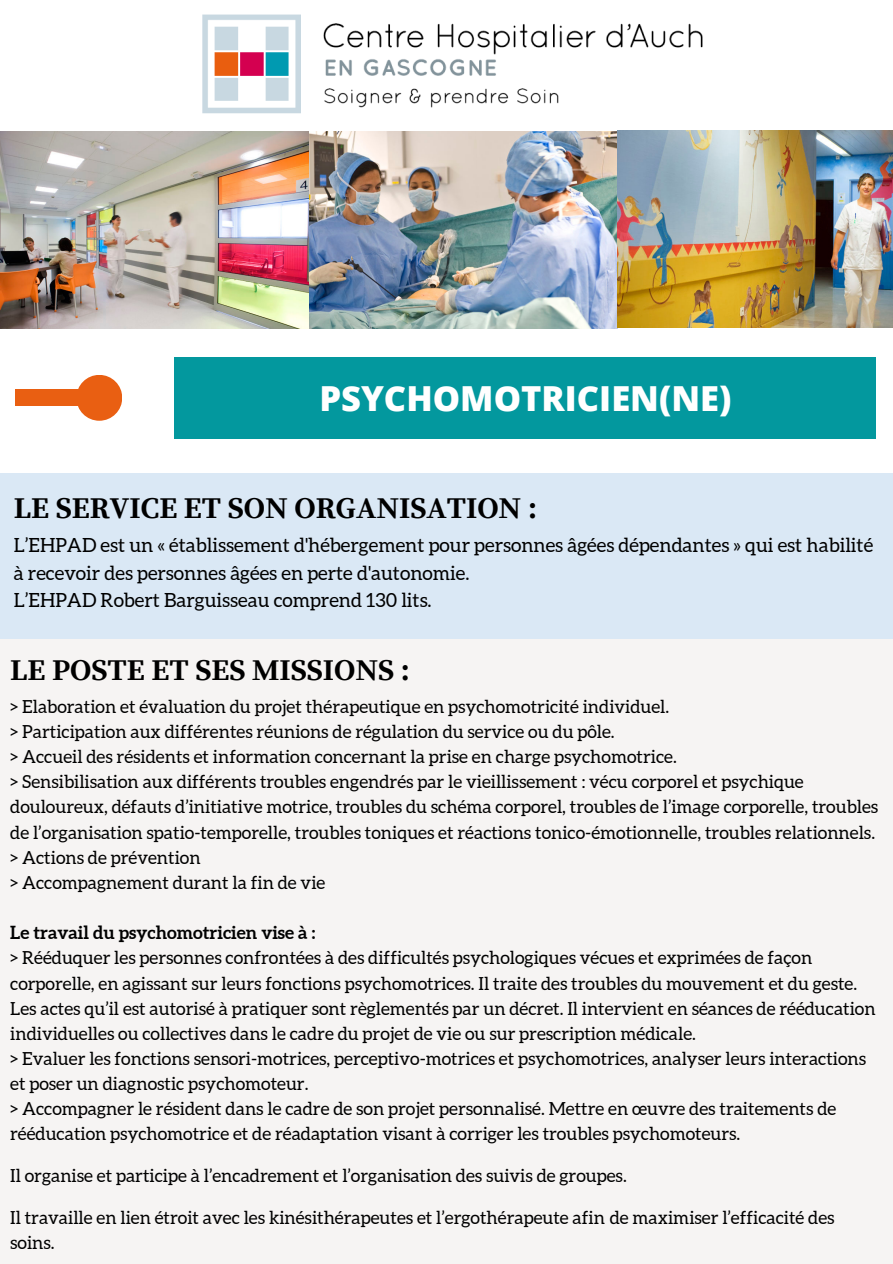
<style>
.page{position:relative;width:893px;height:1264px;background:#fff}
.page>*{position:absolute;margin:0;border:0;box-sizing:border-box;transform-origin:0 0}
.t1{font:800 34.5px "Open Sans";color:#fff}
.t2{font:700 30px "Source Serif Pro";color:#000}
.t3{font:19.5px/27.3px "Aleo";color:#000}
.t4{font:18px/25.2px "Aleo";color:#000}
.t5{font:700 18px "Aleo";color:#000}
</style>
<div class="page">
<img style="left:202px;top:14px;width:501px;height:100px">
<img style="left:0;top:130px;width:892px;height:198px">
<div style="left:15px;top:390px;width:74px;height:16px;background:#e95f12"></div>
<div style="left:76px;top:375px;width:46px;height:46px;background:#e95f12;border-radius:50%"></div>
<div style="left:175px;top:357px;width:701px;height:81px;background:#03989e"></div>
<div style="left:0;top:473px;width:892px;height:166px;background:#dae8f5"></div>
<div style="left:0;top:639px;width:892px;height:624px;background:#f6f4f3"></div>
<p class="t1" style="left:319px;top:374px;width:413px">PSYCHOMOTRICIEN(NE)</p>
<p class="t2" style="left:14px;top:490px;width:524px">LE SERVICE ET SON ORGANISATION :</p>
<p class="t3" style="left:14px;top:532px;width:860px">L’EHPAD est un « établissement d'hébergement pour personnes âgées dépendantes » qui est habilité à recevoir des personnes âgées en perte d'autonomie.</p>
<p class="t3" style="left:14px;top:586px;width:419px">L’EHPAD Robert Barguisseau comprend 130 lits.</p>
<p class="t2" style="left:10px;top:652px;width:401px">LE POSTE ET SES MISSIONS :</p>
<p class="t4" style="left:10px;top:693px;width:660px">&gt; Elaboration et évaluation du projet thérapeutique en psychomotricité individuel.</p>
<p class="t4" style="left:10px;top:719px;width:606px">&gt; Participation aux différentes réunions de régulation du service ou du pôle.</p>
<p class="t4" style="left:10px;top:744px;width:668px">&gt; Accueil des résidents et information concernant la prise en charge psychomotrice.</p>
<p class="t4" style="left:10px;top:769px;width:869px">&gt; Sensibilisation aux différents troubles engendrés par le vieillissement : vécu corporel et psychique douloureux, défauts d’initiative motrice, troubles du schéma corporel, troubles de l’image corporelle, troubles de l’organisation spatio-temporelle, troubles toniques et réactions tonico-émotionnelle, troubles relationnels.</p>
<p class="t4" style="left:10px;top:844px;width:192px">&gt; Actions de prévention</p>
<p class="t4" style="left:10px;top:869px;width:316px">&gt; Accompagnement durant la fin de vie</p>
<p class="t5" style="left:10px;top:922px;width:306px">Le travail du psychomotricien vise à :</p>
<p class="t4" style="left:10px;top:945px;width:866px">&gt; Rééduquer les personnes confrontées à des difficultés psychologiques vécues et exprimées de façon corporelle, en agissant sur leurs fonctions psychomotrices. Il traite des troubles du mouvement et du geste.<br>Les actes qu’il est autorisé à pratiquer sont règlementés par un décret. Il intervient en séances de rééducation individuelles ou collectives dans le cadre du projet de vie ou sur prescription médicale.</p>
<p class="t4" style="left:10px;top:1045px;width:857px">&gt; Evaluer les fonctions sensori-motrices, perceptivo-motrices et psychomotrices, analyser leurs interactions et poser un diagnostic psychomoteur.</p>
<p class="t4" style="left:10px;top:1096px;width:827px">&gt; Accompagner le résident dans le cadre de son projet personnalisé. Mettre en œuvre des traitements de rééducation psychomotrice et de réadaptation visant à corriger les troubles psychomoteurs.</p>
<p class="t4" style="left:10px;top:1163px;width:618px">Il organise et participe à l’encadrement et l’organisation des suivis de groupes.</p>
<p class="t4" style="left:10px;top:1205px;width:825px">Il travaille en lien étroit avec les kinésithérapeutes et l’ergothérapeute afin de maximiser l’efficacité des soins.</p>
</div>
